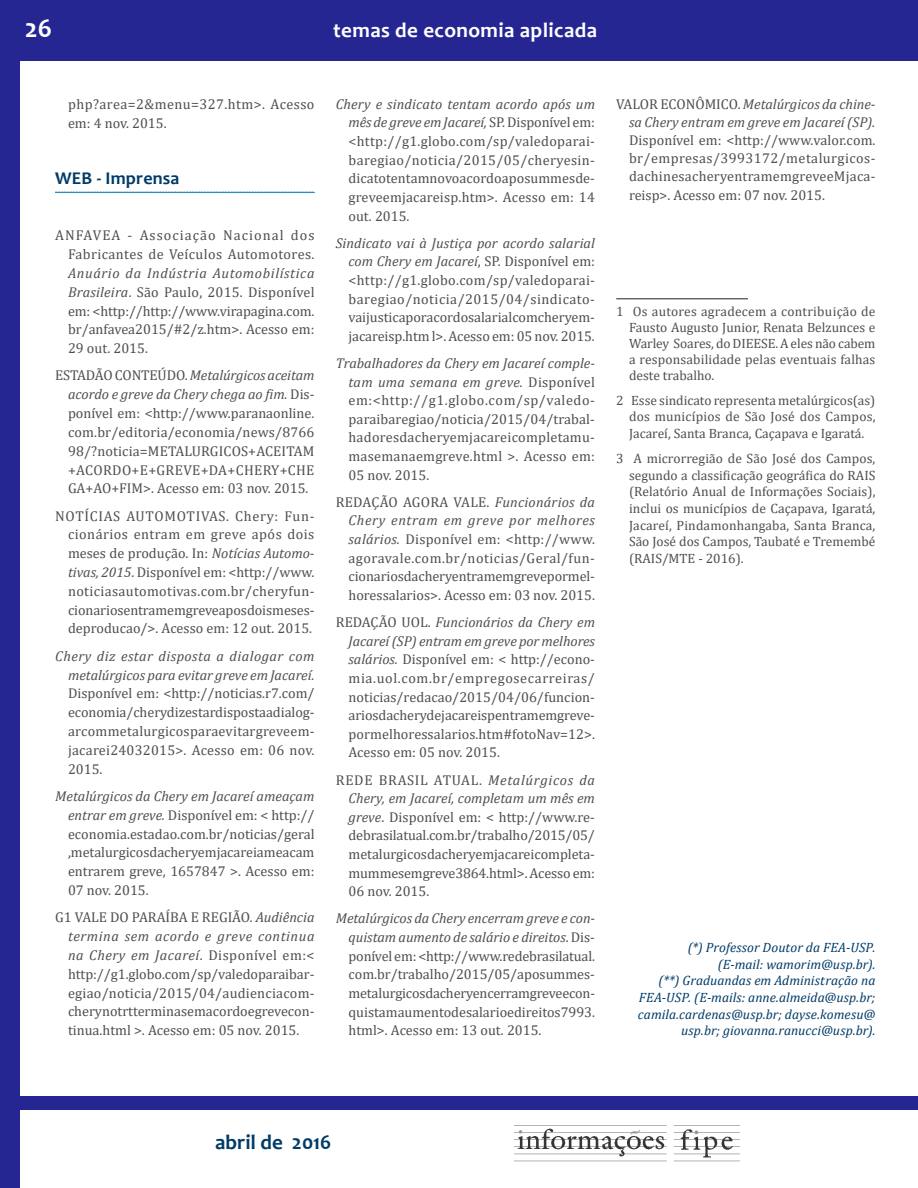
<style>
.page{position:relative;width:918px;height:1188px;background:#fff}
.page>*{position:absolute;margin:0;border:0;box-sizing:border-box;transform-origin:0 0}
.t1{font:700 27px "Candara";color:#fff}
.t2{font:700 21px "Candara";letter-spacing:.02em;color:#fff}
.t3{font:700 21px "Candara";color:#003b68}
.t4{font:700 18px "Candara";letter-spacing:.01em;color:#003b68}
.t5{font:14.25px/18.6px "Cambria";color:#4e4f50;text-align:justify}
.t6{font:italic 14.25px/18.8px "Cambria";color:#4e4f50;text-align:right}
.t7{font:14.25px/18.8px "Cambria";letter-spacing:.03em;color:#4e4f50}
.t8{font:13.5px/16.6px "Cambria";color:#4e4f50;text-align:justify}
.t9{font:italic 13.5px/16.6px "Cambria";letter-spacing:.005em;color:#003b68;text-align:right}
.s1{font-style:italic}
.s2{font-style:normal}
</style>
<div class="page">
<div style="left:0;top:0;width:20px;height:1188px;background:#262693"></div>
<div style="left:0;top:0;width:918px;height:61px;background:#262693"></div>
<div style="left:15px;top:1097px;width:903px;height:13px;background:#262693"></div>
<img style="left:514px;top:1125px;width:225px;height:37px">
<svg style="left:55px;top:192px;width:260px;height:1px"></svg>
<hr style="left:616px;top:299px;width:132px;height:1px;background:#231f20">
<h1 class="t1" style="left:25px;top:12px;width:29px">26</h1>
<h2 class="t2" style="left:333px;top:17px;width:265px">temas de economia aplicada</h2>
<p class="t7" style="left:68px;top:95px;width:248px">php?area=2&amp;menu=327.htm&gt;. Acesso em: 4 nov. 2015.</p>
<p class="t4" style="left:55px;top:166px;width:126px">WEB - Imprensa</p>
<p class="t7" style="left:55px;top:226px;width:261px;text-align:right">ANFAVEA - Associação Nacional dos<br>Fabricantes de Veículos Automotores.</p>
<p class="t5" style="left:68px;top:264px;width:248px"><span class="s1">Anuário da Indústria Automobilística Brasileira</span>. São Paulo, 2015. Disponível em: &lt;http://http://www.virapagina.com. br/anfavea2015/#2/z.htm&gt;. Acesso em:<br>29 out. 2015.</p>
<p class="t5" style="left:68px;top:366px;width:248px;text-indent:-13px">ESTADÃO CONTEÚDO. <span class="s1">Metalúrgicos aceitam acordo e greve da Chery chega ao fim.</span> Dis&shy;ponível em: &lt;http://www.paranaonline. com.br/editoria/economia/news/8766<br>98/?noticia=METALURGICOS+ACEITAM +ACORDO+E+GREVE+DA+CHERY+CHE GA+AO+FIM&gt;. Acesso em: 03 nov. 2015.</p>
<p class="t5" style="left:68px;top:506px;width:248px;text-indent:-13px">NOTÍCIAS AUTOMOTIVAS. Chery: Fun&shy;cionários entram em greve após dois meses de produção. In: <span class="s1">Notícias Automo&shy;tivas, 2015</span>. Disponível em: &lt;http://www. noticiasautomotivas.com.br/cheryfun&shy;cionariosentramemgreveaposdoismeses&shy;deproducao/&gt;. Acesso em: 12 out. 2015.</p>
<p class="t6" style="left:55px;top:646px;width:261px">Chery diz estar disposta a dialogar com metalúrgicos para evitar greve em Jacareí.</p>
<p class="t5" style="left:68px;top:684px;width:248px">Disponível em: &lt;http://noticias.r7.com/ economia/cherydizestardispostaadialog&shy;arcommetalurgicosparaevitargreveem&shy;jacarei24032015&gt;. Acesso em: 06 nov.<br>2015.</p>
<p class="t5" style="left:68px;top:787px;width:248px;text-indent:-13px"><span class="s1">Metalúrgicos da Chery em Jacareí ameaçam entrar em greve.</span> Disponível em: &lt; http:// economia.estadao.com.br/noticias/geral ,metalurgicosdacheryemjacareiameacam entrarem greve, 1657847 &gt;. Acesso em:<br>07 nov. 2015.</p>
<p class="t5" style="left:55px;top:908px;width:37px">G1 Vale</p>
<p class="t5" style="left:110px;top:908px;width:38px">do Paraíba</p>
<p class="t5" style="left:191px;top:908px;width:29px">e Região</p>
<p class="t5" style="left:68px;top:908px;width:248px;text-indent:182px">. <span class="s1">Audiência termina sem acordo e greve continua na Chery em Jacareí</span>. Disponível em:&lt; http://g1.globo.com/sp/valedoparaibar&shy;egiao/noticia/2015/04/audienciacom&shy;cherynotrtterminasemacordoegrevecon&shy;tinua.html &gt;. Acesso em: 05 nov. 2015.</p>
<p class="t5" style="left:349px;top:95px;width:248px;text-indent:-13px"><span class="s1">Chery e sindicato tentam acordo após um mês de greve em Jacareí,</span> SP. Disponível em: &lt;http://g1.globo.com/sp/valedoparai&shy;baregiao/noticia/2015/05/cheryesin&shy;dicatotentamnovoacordoaposummesde&shy;greveemjacareisp.htm&gt;. Acesso em: 14 out. 2015.</p>
<p class="t5" style="left:349px;top:233px;width:248px;text-indent:-13px"><span class="s1">Sindicato vai à Justiça por acordo salarial com Chery em Jacareí</span>, SP. Disponível em: &lt;http://g1.globo.com/sp/valedoparai&shy;baregiao/noticia/2015/04/sindicato&shy;vaijusticaporacordosalarialcomcheryem&shy;jacareisp.htm l&gt;. Acesso em: 05 nov. 2015.</p>
<p class="t5" style="left:349px;top:354px;width:248px;text-indent:-13px"><span class="s1">Trabalhadores da Chery em Jacareí comple&shy;tam uma semana em greve.</span> Disponível em:&lt;http://g1.globo.com/sp/valedo&shy;paraibaregiao/noticia/2015/04/trabal&shy;hadoresdacheryemjacareicompletamu&shy;masemanaemgreve.html &gt;. Acesso em:<br>05 nov. 2015.</p>
<p class="t5" style="left:349px;top:493px;width:248px;text-indent:-13px">REDAÇÃO AGORA VALE. <span class="s1">Funcionários da Chery entram em greve por melhores salários.</span> Disponível em: &lt;http://www. agoravale.com.br/noticias/Geral/fun&shy;cionariosdacheryentramemgrevepormel&shy;horessalarios&gt;. Acesso em: 03 nov. 2015.</p>
<p class="t5" style="left:349px;top:613px;width:248px;text-indent:-13px">REDAÇÃO UOL. <span class="s1">Funcionários da Chery em Jacareí (SP) entram em greve por melhores salários.</span> Disponível em: &lt; http://econo&shy;mia.uol.com.br/empregosecarreiras/ noticias/redacao/2015/04/06/funcion&shy;ariosdacherydejacareispentramemgreve&shy;pormelhoressalarios.htm#fotoNav=12&gt;.<br>Acesso em: 05 nov. 2015.</p>
<p class="t5" style="left:349px;top:770px;width:248px;text-indent:-13px">REDE BRASIL ATUAL. <span class="s1">Metalúrgicos da Chery, em Jacareí, completam um mês em greve</span>. Disponível em: &lt; http://www.re&shy;debrasilatual.com.br/trabalho/2015/05/ metalurgicosdacheryemjacareicompleta&shy;mummesemgreve3864.html&gt;. Acesso em:<br>06 nov. 2015.</p>
<p class="t5" style="left:349px;top:909px;width:248px;text-indent:-13px"><span class="s1">Metalúrgicos da Chery encerram greve e con&shy;quistam aumento de salário e direitos</span>. Dis&shy;ponível em: &lt;http://www.redebrasilatual. com.br/trabalho/2015/05/aposummes&shy;metalurgicosdacheryencerramgreveecon&shy;quistamaumentodesalarioedireitos7993. html&gt;. Acesso em: 13 out. 2015.</p>
<p class="t6" style="left:616px;top:94px;width:261px;line-height:18.1px"><span class="s2">VALOR ECONÔMICO.</span> Metalúrgicos da chine&shy;sa Chery entram em greve em Jacareí (SP).</p>
<p class="t5" style="left:629px;top:131px;width:248px;line-height:18.1px">Disponível em: &lt;http://www.valor.com. br/empresas/3993172/metalurgicos&shy;dachinesacheryentramemgreveeMjaca&shy;reisp&gt;. Acesso em: 07 nov. 2015.</p>
<p class="t8" style="left:629px;top:303px;width:248px;line-height:15.9px;text-indent:-13px">1 Os autores agradecem a contribuição de Fausto Augusto Junior, Renata Belzunces e Warley Soares, do DIEESE. A eles não cabem a responsabilidade pelas eventuais falhas deste trabalho.</p>
<p class="t8" style="left:629px;top:392px;width:248px;text-indent:-13px">2 Esse sindicato representa metalúrgicos(as) dos municípios de São José dos Campos, Jacareí, Santa Branca, Caçapava e Igaratá.</p>
<p class="t8" style="left:629px;top:450px;width:248px;text-indent:-13px">3 A microrregião de São José dos Campos, segundo a classificação geográfica do RAIS (Relatório Anual de Informações Sociais), inclui os municípios de Caçapava, Igaratá, Jacareí, Pindamonhangaba, Santa Branca, São José dos Campos, Taubaté e Tremembé (RAIS/MTE - 2016).</p>
<p class="t9" style="left:638px;top:939px;width:239px">(*) Professor Doutor da FEA-USP.<br>(E-mail: wamorim@usp.br).<br>(**) Graduandas em Administração na FEA-USP. (E-mails: anne.almeida@usp.br; camila.cardenas@usp.br; dayse.komesu@ usp.br; giovanna.ranucci@usp.br).</p>
<h2 class="t3" style="left:215px;top:1129px;width:118px">abril de 2016</h2>
</div>
